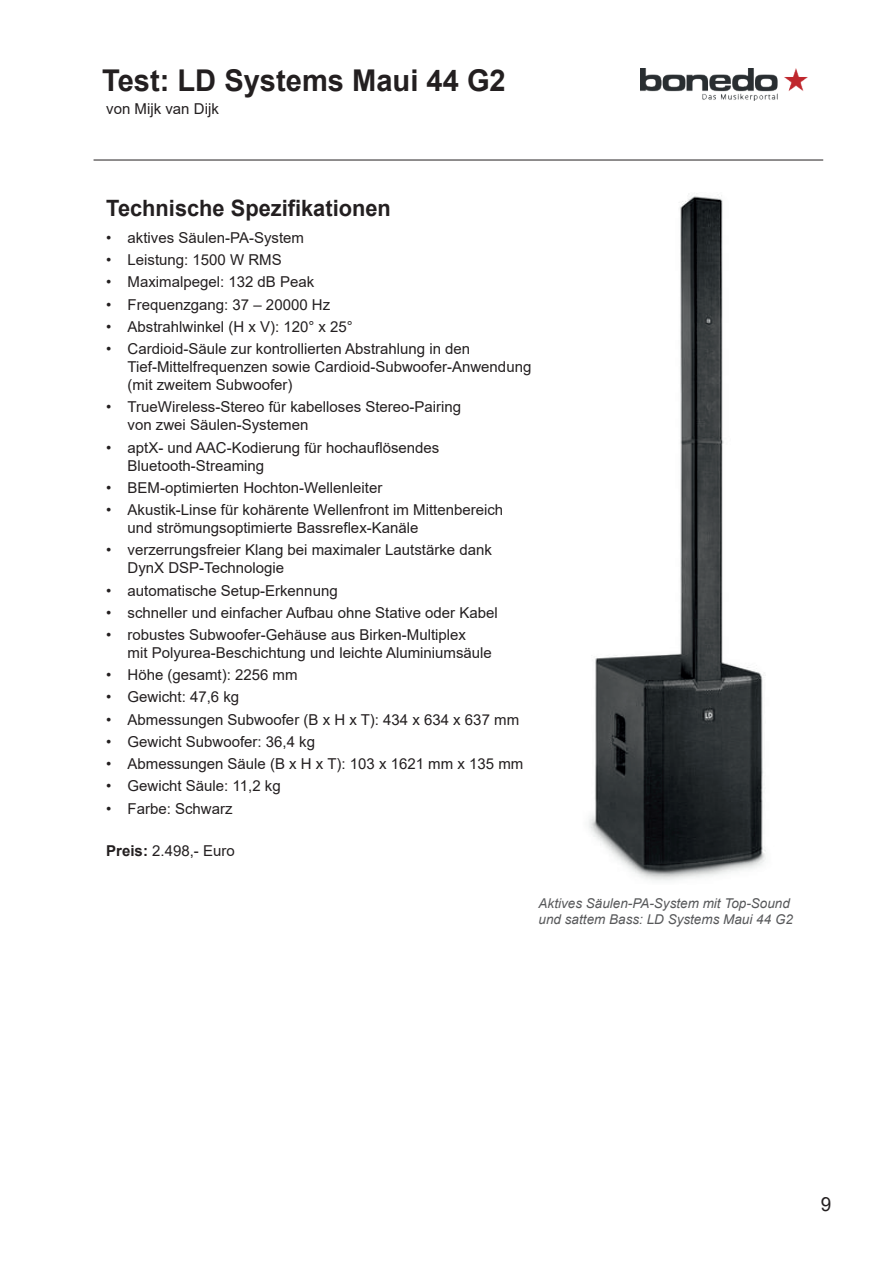
<style>
.page{position:relative;width:893px;height:1263px;background:#fff}
.page>*{position:absolute;margin:0;border:0;box-sizing:border-box;transform-origin:0 0}
.t1{font:700 30px "Arial";color:#231f20}
.t2{font:700 22.5px "Arial";color:#231f20}
.t3{font:19.5px "Arial";color:#231f20}
.t4{font:15px/18px "Arial";color:#231f20}
.t5{font:italic 13.5px/16.2px "Arial";color:#57585a}
.s1{font-weight:700}
</style>
<div class="page">
<hr style="left:94px;top:160px;width:729px;height:1px;background:#231f20">
<img style="left:640px;top:68px;width:168px;height:33px">
<img style="left:589px;top:193px;width:177px;height:688px">
<h1 class="t1" style="left:102px;top:59px;width:405px">Test: LD Systems Maui 44 G2</h1>
<p class="t4" style="left:106px;top:100px;width:114px">von Mijk van Dijk</p>
<h2 class="t2" style="left:106px;top:192px;width:286px">Technische Spezifikationen</h2>
<p class="t4" style="left:106px;top:228px;width:199px">• aktives Säulen-PA-System</p>
<p class="t4" style="left:106px;top:251px;width:177px">• Leistung: 1500 W RMS</p>
<p class="t4" style="left:106px;top:273px;width:210px">• Maximalpegel: 132 dB Peak</p>
<p class="t4" style="left:106px;top:295px;width:225px">• Frequenzgang: 37 – 20000 Hz</p>
<p class="t4" style="left:106px;top:317px;width:248px">• Abstrahlwinkel (H x V): 120° x 25°</p>
<p class="t4" style="left:128px;top:340px;width:405px;text-indent:-21px">• Cardioid-Säule zur kontrollierten Abstrahlung in den<br>Tief-Mittelfrequenzen sowie Cardioid-Subwoofer-Anwendung (mit zweitem Subwoofer)</p>
<p class="t4" style="left:128px;top:398px;width:335px;text-indent:-21px">• TrueWireless-Stereo für kabelloses Stereo-Pairing von zwei Säulen-Systemen</p>
<p class="t4" style="left:128px;top:438px;width:313px;text-indent:-21px">• aptX- und AAC-Kodierung für hochauflösendes<br>Bluetooth-Streaming</p>
<p class="t4" style="left:106px;top:478px;width:278px">• BEM-optimierten Hochton-Wellenleiter</p>
<p class="t4" style="left:128px;top:501px;width:377px;text-indent:-21px">• Akustik-Linse für kohärente Wellenfront im Mittenbereich und strömungsoptimierte Bassreflex-Kanäle</p>
<p class="t4" style="left:128px;top:541px;width:366px;text-indent:-21px">• verzerrungsfreier Klang bei maximaler Lautstärke dank<br>DynX DSP-Technologie</p>
<p class="t4" style="left:106px;top:581px;width:233px">• automatische Setup-Erkennung</p>
<p class="t4" style="left:106px;top:603px;width:393px">• schneller und einfacher Aufbau ohne Stative oder Kabel</p>
<p class="t4" style="left:128px;top:626px;width:366px;text-indent:-21px">• robustes Subwoofer-Gehäuse aus Birken-Multiplex<br>mit Polyurea-Beschichtung und leichte Aluminiumsäule</p>
<p class="t4" style="left:106px;top:666px;width:193px">• Höhe (gesamt): 2256 mm</p>
<p class="t4" style="left:106px;top:688px;width:134px">• Gewicht: 47,6 kg</p>
<p class="t4" style="left:106px;top:710px;width:414px">• Abmessungen Subwoofer (B x H x T): 434 x 634 x 637 mm</p>
<p class="t4" style="left:106px;top:733px;width:210px">• Gewicht Subwoofer: 36,4 kg</p>
<p class="t4" style="left:106px;top:755px;width:418px">• Abmessungen Säule (B x H x T): 103 x 1621 mm x 135 mm</p>
<p class="t4" style="left:106px;top:777px;width:176px">• Gewicht Säule: 11,2 kg</p>
<p class="t4" style="left:106px;top:799px;width:128px">• Farbe: Schwarz</p>
<p class="t4" style="left:106px;top:842px;width:130px"><span class="s1">Preis:</span> 2.498,- Euro</p>
<p class="t5" style="left:539px;top:895px;width:256px">Aktives Säulen-PA-System mit Top-Sound und sattem Bass: LD Systems Maui 44 G2</p>
<h3 class="t3" style="left:821px;top:1191px;width:12px">9</h3>
</div>
